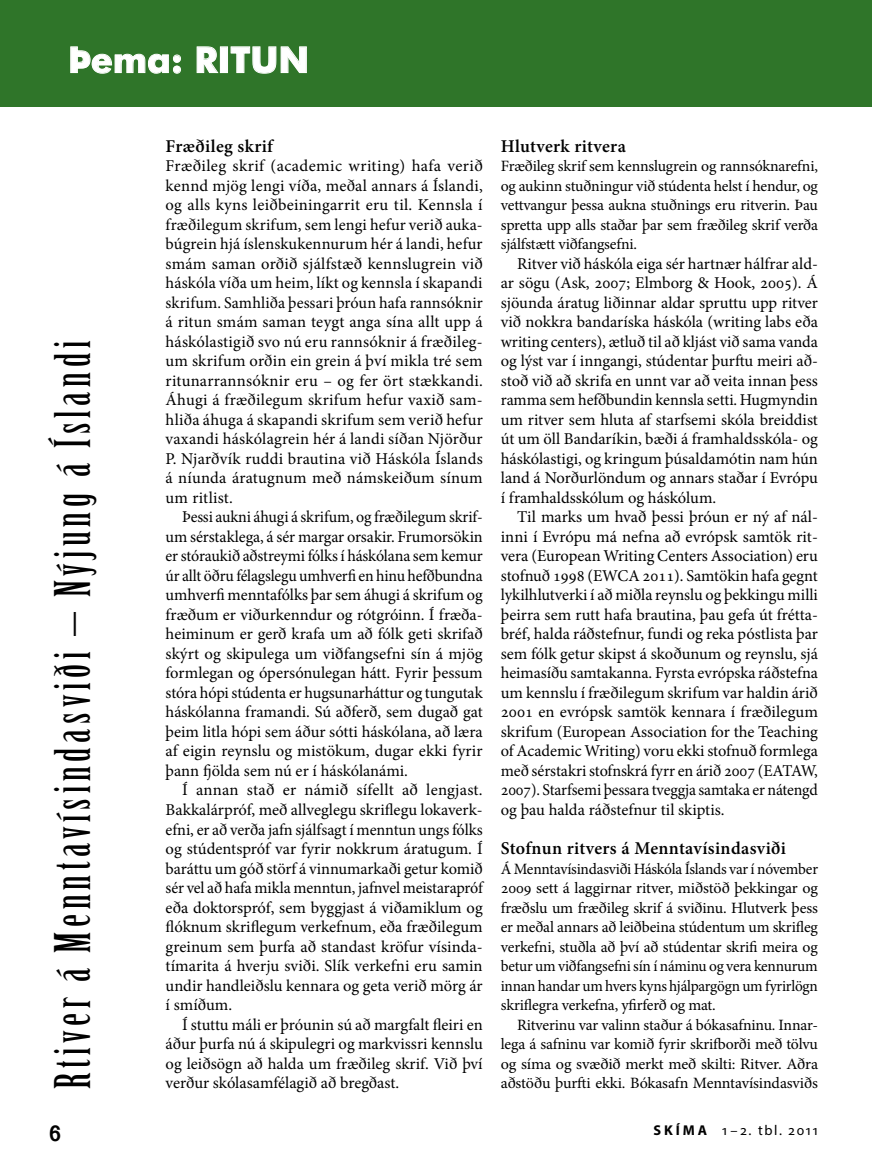
<style>
.page{position:relative;width:872px;height:1170px;background:#fff}
.page>*{position:absolute;margin:0;border:0;box-sizing:border-box;transform-origin:0 0}
.t1{font:48px "Birch Std";letter-spacing:.1em;color:#000}
.t2{font:700 36px "Futura BT";color:#fff}
.t3{font:700 24px "Vrinda";color:#000}
.t4{font:600 18px "Minion Pro";letter-spacing:.02em;color:#000}
.t5{font:16.5px/19.5px "Minion Pro";color:#000;text-align:justify}
.t6{font:16.5px/19.5px "Minion Pro";color:#000;text-align:justify;scale:.96 1}
.t7{font:15.75px/19.5px "Minion Pro";letter-spacing:-.01em;color:#000;text-align:justify}
.t8{font:14.25px "Myriad Pro";letter-spacing:.12em;color:#000}
.s1{font-weight:700}
</style>
<div class="page">
<div style="left:0;top:0;width:872px;height:107px;background:#2f7529"></div>
<svg style="left:70px;top:46px;width:111px;height:28px"></svg>
<svg style="left:196px;top:46px;width:22px;height:27px"></svg>
<div style="left:220px;top:47px;width:7px;height:26px;border:1px solid #fff"></div>
<svg style="left:230px;top:46px;width:77px;height:28px"></svg>
<h2 class="t2" style="left:68px;top:38px;width:242px">Þema: RITUN</h2>
<h1 class="t1" style="left:46px;top:1089px;width:749px;rotate:-90deg">Rtiver á Menntavísindasviði – Nýjung á Íslandi</h1>
<p class="t4" style="left:166px;top:133px;width:109px">Fræðileg skrif</p>
<p class="t5" style="left:166px;top:156px;width:319px">Fræðileg skrif (academic writing) hafa verið kennd mjög lengi víða, meðal annars á Íslandi, og alls kyns leiðbeiningarrit eru til. Kennsla í fræðilegum skrifum, sem lengi hefur verið auka&shy;búgrein hjá íslenskukennurum hér á landi, hefur smám saman orðið sjálfstæð kennslugrein við háskóla víða um heim, líkt og kennsla í skapandi skrifum. Samhliða þessari þróun hafa rannsóknir á ritun smám saman teygt anga sína allt upp á háskólastigið svo nú eru rannsóknir á fræðileg&shy;um skrifum orðin ein grein á því mikla tré sem ritunarrannsóknir eru – og fer ört stækkandi.<br>Áhugi á fræðilegum skrifum hefur vaxið sam&shy;hliða áhuga á skapandi skrifum sem verið hefur vaxandi háskólagrein hér á landi síðan Njörður P. Njarðvík ruddi brautina við Háskóla Íslands á níunda áratugnum með námskeiðum sínum um ritlist.</p>
<p class="t6" style="left:166px;top:507px;width:332px;text-indent:16px">Þessi aukni áhugi á skrifum, og fræðilegum skrif&shy;um sérstaklega, á sér margar orsakir. Frumorsökin er stóraukið aðstreymi fólks í háskólana sem kemur úr allt öðru félagslegu umhverfi en hinu hefðbundna umhverfi menntafólks þar sem áhugi á skrifum og fræðum er viðurkenndur og rótgróinn. Í fræða&shy;heiminum er gerð krafa um að fólk geti skrifað skýrt og skipulega um viðfangsefni sín á mjög formlegan og ópersónulegan hátt. Fyrir þessum stóra hópi stúdenta er hugsunarháttur og tungutak háskólanna framandi. Sú aðferð, sem dugað gat þeim litla hópi sem áður sótti háskólana, að læra af eigin reynslu og mistökum, dugar ekki fyrir þann fjölda sem nú er í háskólanámi.</p>
<p class="t5" style="left:166px;top:780px;width:319px;text-indent:16px">Í annan stað er námið sífellt að lengjast.<br>Bakkalárpróf, með allveglegu skriflegu lokaverk&shy;efni, er að verða jafn sjálfsagt í menntun ungs fólks og stúdentspróf var fyrir nokkrum áratugum. Í baráttu um góð störf á vinnumarkaði getur komið sér vel að hafa mikla menntun, jafnvel meistarapróf eða doktorspróf, sem byggjast á viðamiklum og flóknum skriflegum verkefnum, eða fræðilegum greinum sem þurfa að standast kröfur vísinda&shy;tímarita á hverju sviði. Slík verkefni eru samin undir handleiðslu kennara og geta verið mörg ár í smíðum.</p>
<p class="t5" style="left:166px;top:1014px;width:319px;text-indent:16px">Í stuttu máli er þróunin sú að margfalt fleiri en áður þurfa nú á skipulegri og markvissri kennslu og leiðsögn að halda um fræðileg skrif. Við því verður skólasamfélagið að bregðast.</p>
<p class="t4" style="left:501px;top:133px;width:127px">Hlutverk ritvera</p>
<p class="t7" style="left:501px;top:156px;width:319px">Fræðileg skrif sem kennslugrein og rannsóknarefni, og aukinn stuðningur við stúdenta helst í hendur, og vettvangur þessa aukna stuðnings eru ritverin. Þau spretta upp alls staðar þar sem fræðileg skrif verða sjálfstætt viðfangsefni.</p>
<p class="t5" style="left:501px;top:254px;width:319px;text-indent:16px">Ritver við háskóla eiga sér hartnær hálfrar ald&shy;ar sögu (Ask, 2007; Elmborg &amp; Hook, 2005). Á sjöunda áratug liðinnar aldar spruttu upp ritver við nokkra bandaríska háskóla (writing labs eða writing centers), ætluð til að kljást við sama vanda og lýst var í inngangi, stúdentar þurftu meiri að&shy;stoð við að skrifa en unnt var að veita innan þess ramma sem hefðbundin kennsla setti. Hugmyndin um ritver sem hluta af starfsemi skóla breiddist út um öll Bandaríkin, bæði á framhaldsskóla- og háskólastigi, og kringum þúsaldamótin nam hún land á Norðurlöndum og annars staðar í Evrópu í framhaldsskólum og háskólum.</p>
<p class="t5" style="left:501px;top:507px;width:319px;text-indent:16px">Til marks um hvað þessi þróun er ný af nál&shy;inni í Evrópu má nefna að evrópsk samtök rit&shy;vera (European Writing Centers Association) eru stofnuð 1998 (EWCA 2011). Samtökin hafa gegnt lykilhlutverki í að miðla reynslu og þekkingu milli þeirra sem rutt hafa brautina, þau gefa út frétta&shy;bréf, halda ráðstefnur, fundi og reka póstlista þar sem fólk getur skipst á skoðunum og reynslu, sjá heimasíðu samtakanna. Fyrsta evrópska ráðstefna um kennslu í fræðilegum skrifum var haldin árið 2001 en evrópsk samtök kennara í fræðilegum skrifum (European Association for the Teaching of Academic Writing) voru ekki stofnuð formlega með sérstakri stofnskrá fyrr en árið 2007 (EATAW, 2007). Starfsemi þessara tveggja samtaka er nátengd og þau halda ráðstefnur til skiptis.</p>
<p class="t4" style="left:501px;top:835px;width:287px">Stofnun ritvers á Menntavísindasviði</p>
<p class="t7" style="left:501px;top:858px;width:319px">Á Menntavísindasviði Háskóla Íslands var í nóvember 2009 sett á laggirnar ritver, miðstöð þekkingar og fræðslu um fræðileg skrif á sviðinu. Hlutverk þess er meðal annars að leiðbeina stúdentum um skrifleg verkefni, stuðla að því að stúdentar skrifi meira og betur um viðfangsefni sín í náminu og vera kennurum innan handar um hvers kyns hjálpargögn um fyrirlögn skriflegra verkefna, yfirferð og mat.</p>
<p class="t7" style="left:501px;top:1014px;width:319px;text-indent:17px">Ritverinu var valinn staður á bókasafninu. Innar&shy;lega á safninu var komið fyrir skrifborði með tölvu og síma og svæðið merkt með skilti: Ritver. Aðra aðstöðu þurfti ekki. Bókasafn Menntavísindasviðs</p>
<h3 class="t3" style="left:49px;top:1117px;width:14px">6</h3>
<p class="t8" style="left:653px;top:1120px;width:166px"><span class="s1">SKÍMA</span> 1–2. tbl. 2011</p>
</div>
